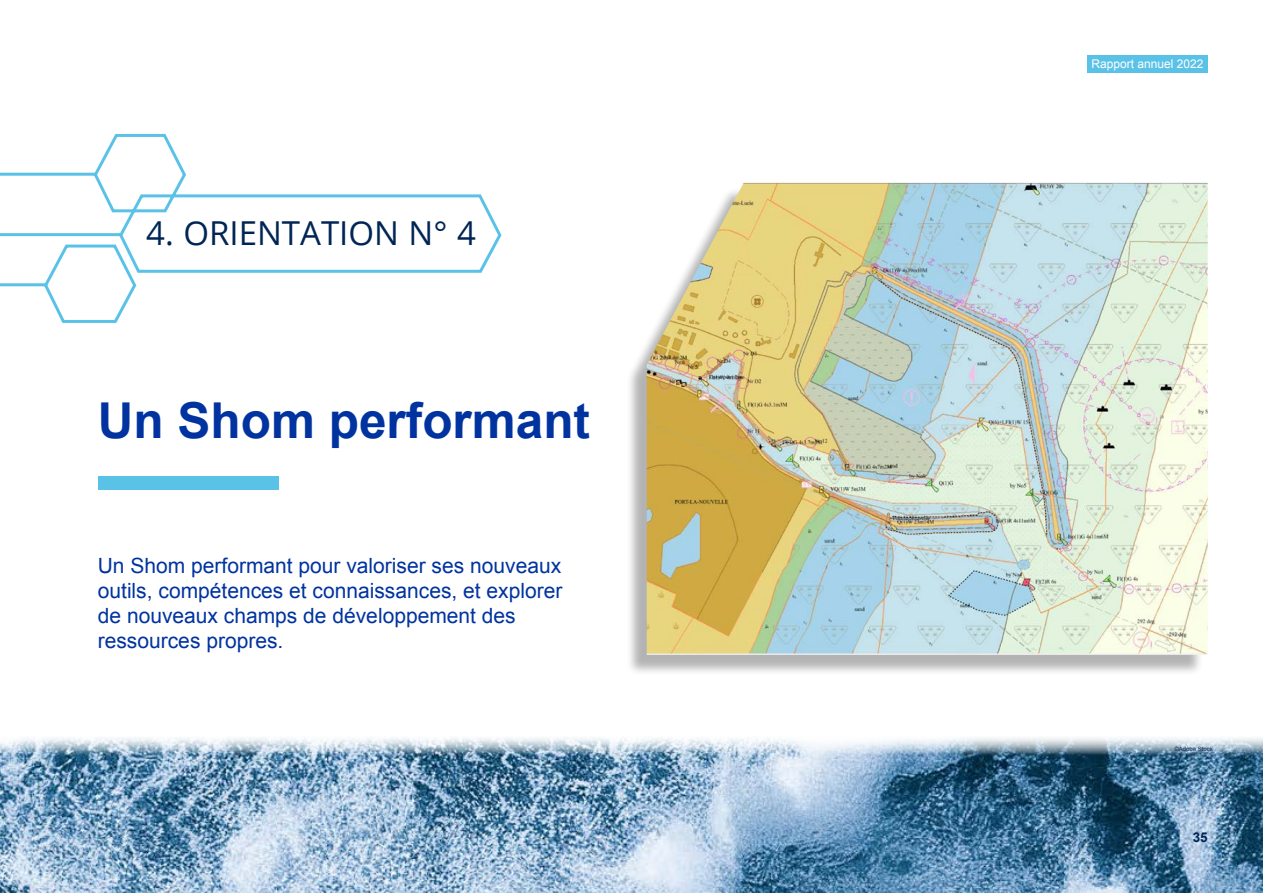
<style>
.page{position:relative;width:1263px;height:893px;background:#fff}
.page>*{position:absolute;margin:0;border:0;box-sizing:border-box;transform-origin:0 0}
.t1{font:700 49.5px "Arial";color:#0033a0}
.t2{font:33px "Open Sans";color:#002554}
.t3{font:21px/25.2px "Arial";color:#0033a0}
.t4{font:700 13.5px "Arial";color:#002554}
.t5{font:12px "Arial";color:#fff}
.t6{font:6px "Arial";color:#002554}
</style>
<div class="page">
<div style="left:1087px;top:55px;width:121px;height:18px;background:#5bc2e7"></div>
<img style="left:0;top:738px;width:1263px;height:155px">
<svg style="left:0;top:134px;width:502px;height:189px"></svg>
<div style="left:625px;top:187px;width:578px;height:489px;background:#000;opacity:.3"></div>
<img style="left:647px;top:183px;width:561px;height:472px">
<div style="left:98px;top:476px;width:181px;height:13px;background:#5bc2e7"></div>
<h2 class="t2" style="left:146px;top:211px;width:331px">4. ORIENTATION N° 4</h2>
<h1 class="t1" style="left:98px;top:388px;width:494px">Un Shom performant</h1>
<p class="t3" style="left:98px;top:553px;width:466px">Un Shom performant pour valoriser ses nouveaux outils, compétences et connaissances, et explorer de nouveaux champs de développement des ressources propres.</p>
<p class="t5" style="left:1091px;top:56px;width:114px">Rapport annuel 2022</p>
<p class="t6" style="left:1174px;top:745px;width:40px">©Adobe Stock</p>
<p class="t4" style="left:1193px;top:828px;width:17px">35</p>
</div>
